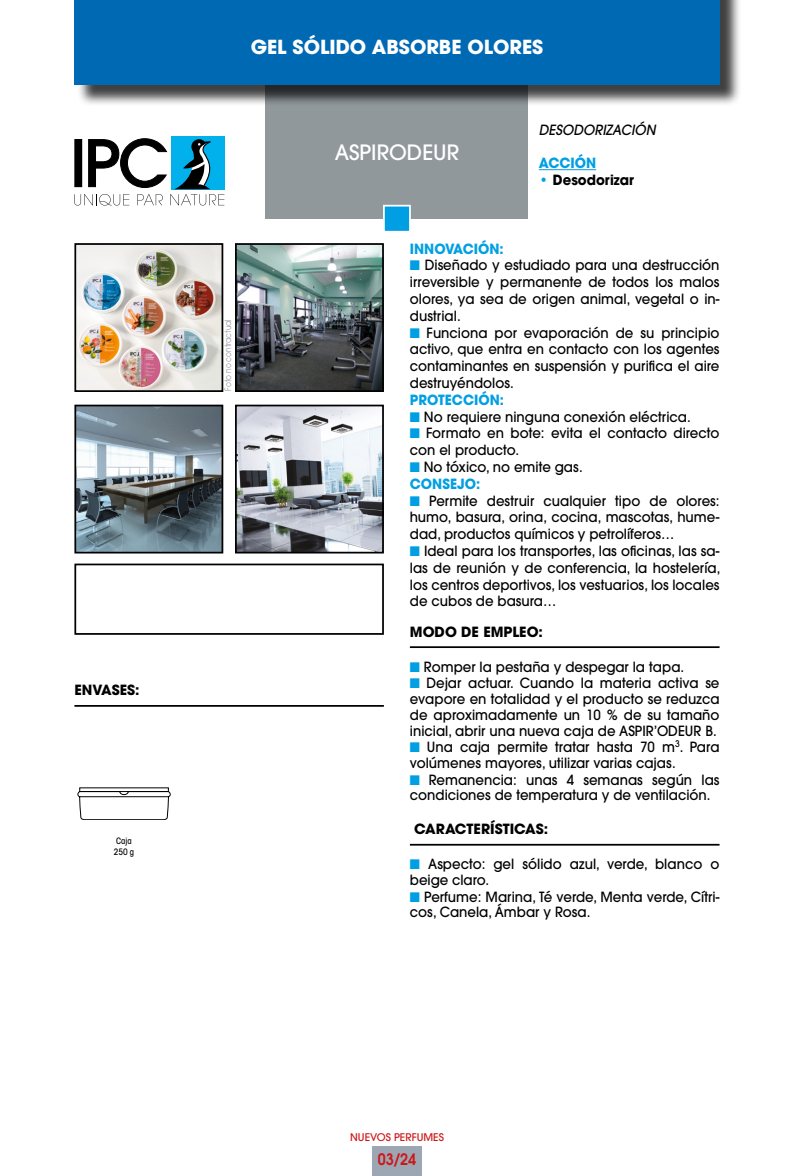
<style>
.page{position:relative;width:794px;height:1176px;background:#fff}
.page>*{position:absolute;margin:0;border:0;box-sizing:border-box;transform-origin:0 0}
.t1{font:500 21px "ITC Avant Garde Std";color:#fff}
.t2{font:700 19.25px "ITC Avant Garde Std";color:#fff}
.t3{font:600 15.75px "ITC Avant Garde Std";color:#cd1719;scale:.9 1}
.t4{font:500 14px/16.8px "ITC Avant Garde Std";color:#000;text-align:justify;scale:.95 1}
.t5{font:700 14px "ITC Avant Garde Std";color:#000}
.t6{font:700 14px "ITC Avant Garde Std";color:#009fe3;scale:.95 1}
.t7{font:italic 500 14px "ITC Avant Garde Std";color:#000;scale:.95 1}
.t8{font:700 14px "ITC Avant Garde Std";color:#000;scale:.95 1}
.t9{font:500 10.5px "ITC Avant Garde Std";color:#cd1719}
.t10{font:8.75px "ITC Avant Garde Std";color:#91989c;scale:.85 1}
.t11{font:500 condensed 8.75px "ITC Avant Garde Std";color:#000}
.s1{color:#009fe3}
</style>
<div class="page">
<div style="left:74px;top:563px;width:310px;height:72px;border:2px solid #000"></div>
<div style="left:266px;top:79px;width:262px;height:140px;background:#91989c"></div>
<div style="left:77px;top:0;width:664px;height:106px;background:#000;opacity:.75"></div>
<div style="left:74px;top:0;width:645px;height:84px;background:#0069b4"></div>
<div style="left:372px;top:1146px;width:50px;height:30px;background:#9ca7b3"></div>
<div style="left:171px;top:136px;width:53px;height:53px;background:#00b1eb"></div>
<svg style="left:74px;top:138px;width:150px;height:67px"></svg>
<div style="left:383px;top:205px;width:28px;height:28px;background:#009fe3;border:2px solid #fff"></div>
<hr style="left:539px;top:169px;width:57px;height:1px;background:#009fe3">
<hr style="left:74px;top:705px;width:310px;height:2px;background:#000">
<hr style="left:410px;top:646px;width:309px;height:2px;background:#000">
<hr style="left:410px;top:844px;width:309px;height:1px;background:#000">
<svg style="left:78px;top:788px;width:92px;height:32px"></svg>
<img style="left:77px;top:246px;width:143px;height:143px">
<div style="left:74px;top:243px;width:149px;height:149px;border:2px solid #000"></div>
<img style="left:77px;top:408px;width:143px;height:142px">
<div style="left:74px;top:405px;width:149px;height:148px;border:2px solid #000"></div>
<img style="left:238px;top:246px;width:143px;height:143px">
<div style="left:235px;top:243px;width:149px;height:149px;border:2px solid #000"></div>
<img style="left:238px;top:408px;width:143px;height:142px">
<div style="left:235px;top:405px;width:149px;height:148px;border:2px solid #000"></div>
<p class="t5" style="left:74px;top:681px;width:67px">ENVASES:</p>
<p class="t11" style="left:116px;top:836px;width:17px">Caja</p>
<p class="t11" style="left:114px;top:846px;width:22px">250 g</p>
<p class="t2" style="left:251px;top:34px;width:294px">GEL SÓLIDO ABSORBE OLORES</p>
<p class="t10" style="left:223px;top:391px;width:86px;rotate:-90deg">Foto no contractual</p>
<p class="t1" style="left:335px;top:139px;width:126px">ASPIRODEUR</p>
<p class="t7" style="left:539px;top:121px;width:124px">DESODORIZACIÓN</p>
<p class="t6" style="left:539px;top:154px;width:62px">ACCIÓN</p>
<p class="t8" style="left:539px;top:171px;width:102px"><span class="s1">•</span> Desodorizar</p>
<p class="t6" style="left:410px;top:239px;width:100px">INNOVACIÓN:</p>
<p class="t4" style="left:410px;top:257px;width:327px"><span class="s1">■</span> Diseñado y estudiado para una destrucción irreversible y permanente de todos los malos olores, ya sea de origen animal, vegetal o in&shy;dustrial.</p>
<p class="t4" style="left:410px;top:324px;width:327px"><span class="s1">■</span> Funciona por evaporación de su principio activo, que entra en contacto con los agentes contaminantes en suspensión y purifica el aire destruyéndolos.</p>
<p class="t6" style="left:410px;top:390px;width:101px">PROTECCIÓN:</p>
<p class="t4" style="left:410px;top:408px;width:297px"><span class="s1">■</span> No requiere ninguna conexión eléctrica.</p>
<p class="t4" style="left:410px;top:425px;width:327px"><span class="s1">■</span> Formato en bote: evita el contacto directo con el producto.</p>
<p class="t4" style="left:410px;top:458px;width:183px"><span class="s1">■</span> No tóxico, no emite gas.</p>
<p class="t6" style="left:410px;top:474px;width:76px">CONSEJO:</p>
<p class="t4" style="left:410px;top:492px;width:327px"><span class="s1">■</span> Permite destruir cualquier tipo de olores: humo, basura, orina, cocina, mascotas, hume&shy;dad, productos químicos y petrolíferos…</p>
<p class="t4" style="left:410px;top:542px;width:328px"><span class="s1">■</span> Ideal para los transportes, las oficinas, las sa&shy;las de reunión y de conferencia, la hostelería, los centros deportivos, los vestuarios, los locales de cubos de basura…</p>
<p class="t5" style="left:410px;top:622px;width:135px">MODO DE EMPLEO:</p>
<p class="t4" style="left:410px;top:658px;width:290px"><span class="s1">■</span> Romper la pestaña y despegar la tapa.</p>
<p class="t4" style="left:410px;top:675px;width:327px;line-height:15.8px"><span class="s1">■</span> Dejar actuar. Cuando la materia activa se evapore en totalidad y el producto se reduzca de aproximadamente un 10 % de su tamaño inicial, abrir una nueva caja de ASPIR’ODEUR B.</p>
<p class="t4" style="left:410px;top:739px;width:327px;line-height:15.8px"><span class="s1">■</span> Una caja permite tratar hasta 70 m<sup>3</sup>. Para volúmenes mayores, utilizar varias cajas.</p>
<p class="t4" style="left:410px;top:771px;width:327px;line-height:15.8px"><span class="s1">■</span> Remanencia: unas 4 semanas según las condiciones de temperatura y de ventilación.</p>
<p class="t5" style="left:414px;top:819px;width:136px">CARACTERÍSTICAS:</p>
<p class="t4" style="left:410px;top:856px;width:327px;line-height:15.8px"><span class="s1">■</span> Aspecto: gel sólido azul, verde, blanco o beige claro.</p>
<p class="t4" style="left:410px;top:888px;width:327px;line-height:15.8px"><span class="s1">■</span> Perfume: Marina, Té verde, Menta verde, Cítri&shy;cos, Canela, Ámbar y Rosa.</p>
<p class="t9" style="left:350px;top:1130px;width:95px">NUEVOS PERFUMES</p>
<p class="t3" style="left:378px;top:1149px;width:44px">03/24</p>
</div>
